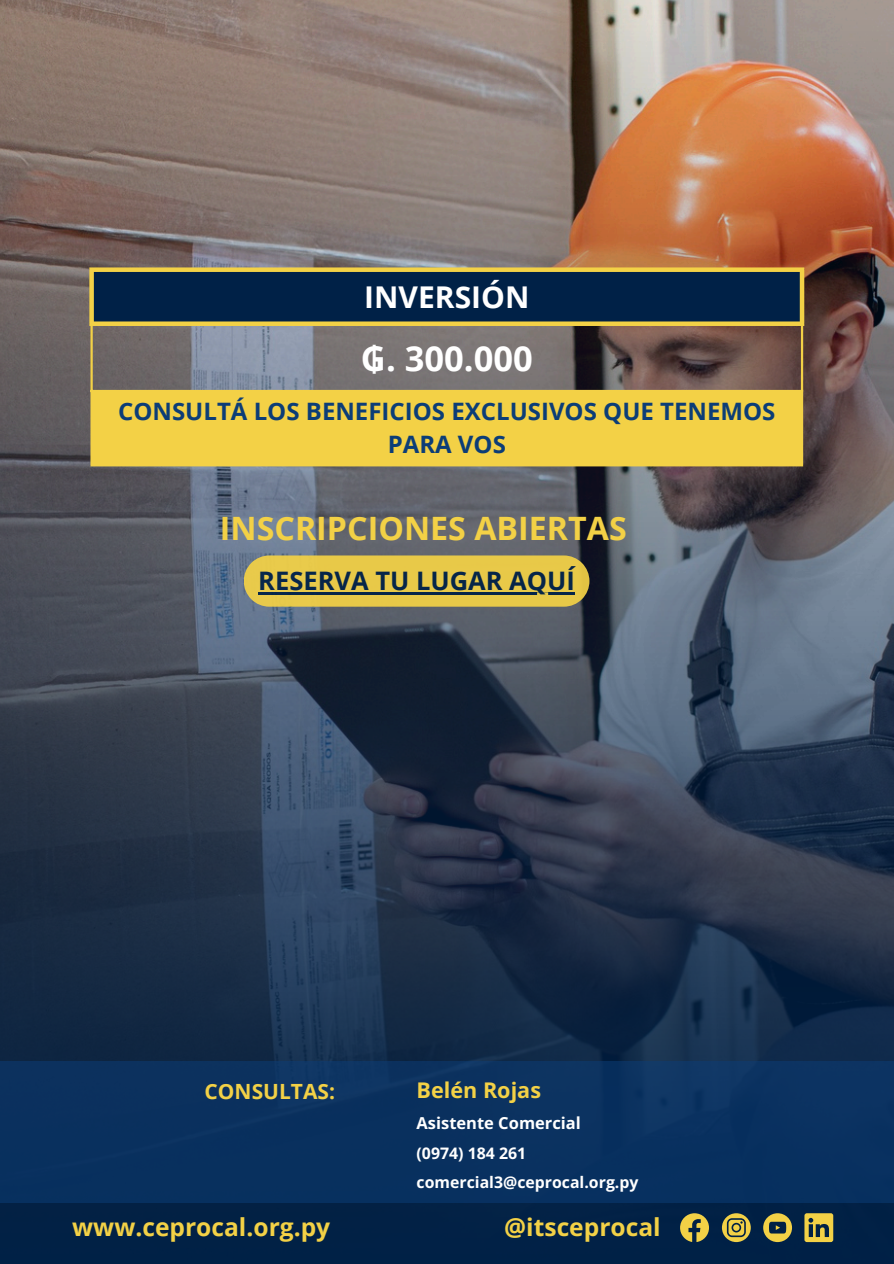
<style>
.page{position:relative;width:894px;height:1264px;background:#fff}
.page>*{position:absolute;margin:0;border:0;box-sizing:border-box;transform-origin:0 0}
.t1{font:700 34.5px "Open Sans";color:#fff}
.t2{font:700 32.25px "Open Sans";color:#f3d146}
.t3{font:700 30px "Open Sans";color:#fff}
.t4{font:700 25.5px "Open Sans";color:#002147}
.t5{font:700 24.6px "Open Sans";color:#f3d146}
.t6{font:700 24px/32.7px "Open Sans";color:#0c3d77;text-align:center}
.t7{font:700 21.6px "Open Sans";color:#f3d146}
.t8{font:700 21px "Open Sans";color:#f3d146}
.t9{font:700 16.5px "Open Sans";color:#fff}
.t10{font:700 15.9px "Open Sans";color:#fff}
.s1{font-family:"Noto Sans"}
</style>
<div class="page">
<img style="left:0;top:0;width:893px;height:1263px">
<div style="left:244px;top:555px;width:345px;height:51px;background:#e8c948"></div>
<hr style="left:258px;top:592px;width:316px;height:3px;background:#002147">
<div style="left:0;top:1061px;width:893px;height:142px;background:#09305f"></div>
<svg style="left:680px;top:1213px;width:28px;height:28px"></svg>
<svg style="left:721px;top:1213px;width:29px;height:28px"></svg>
<svg style="left:763px;top:1213px;width:28px;height:28px"></svg>
<svg style="left:804px;top:1213px;width:29px;height:28px"></svg>
<div style="left:91px;top:269px;width:711px;height:55px;background:#002147"></div>
<div style="left:91px;top:391px;width:711px;height:74px;background:#f3d146"></div>
<hr style="left:90px;top:326px;width:3px;height:138px;background:#f3d146">
<hr style="left:800px;top:326px;width:2px;height:138px;background:#f3d146">
<hr style="left:90px;top:390px;width:712px;height:2px;background:#f3d146">
<hr style="left:90px;top:464px;width:712px;height:2px;background:#f3d146">
<div style="left:89px;top:272px;width:5px;height:49px;background:#f3d146"></div>
<div style="left:799px;top:272px;width:5px;height:49px;background:#f3d146"></div>
<div style="left:89px;top:267px;width:715px;height:5px;background:#f3d146"></div>
<div style="left:89px;top:321px;width:715px;height:5px;background:#f3d146"></div>
<p class="t3" style="left:364px;top:276px;width:167px">INVERSIÓN</p>
<h1 class="t1" style="left:360px;top:334px;width:174px"><span class="s1">₲</span>. 300.000</h1>
<p class="t6" style="left:118px;top:394px;width:658px">CONSULTÁ LOS BENEFICIOS EXCLUSIVOS QUE TENEMOS<br>PARA VOS</p>
<h2 class="t2" style="left:220px;top:505px;width:408px">INSCRIPCIONES ABIERTAS</h2>
<p class="t4" style="left:258px;top:563px;width:318px">RESERVA TU LUGAR AQUÍ</p>
<p class="t8" style="left:204px;top:1076px;width:132px">CONSULTAS:</p>
<p class="t7" style="left:416px;top:1074px;width:126px">Belén Rojas</p>
<p class="t9" style="left:416px;top:1111px;width:166px">Asistente Comercial</p>
<p class="t10" style="left:416px;top:1141px;width:111px">(0974) 184 261</p>
<p class="t10" style="left:416px;top:1170px;width:223px">comercial3@ceprocal.org.py</p>
<p class="t5" style="left:72px;top:1209px;width:259px">www.ceprocal.org.py</p>
<p class="t5" style="left:504px;top:1209px;width:158px">@itsceprocal</p>
</div>
